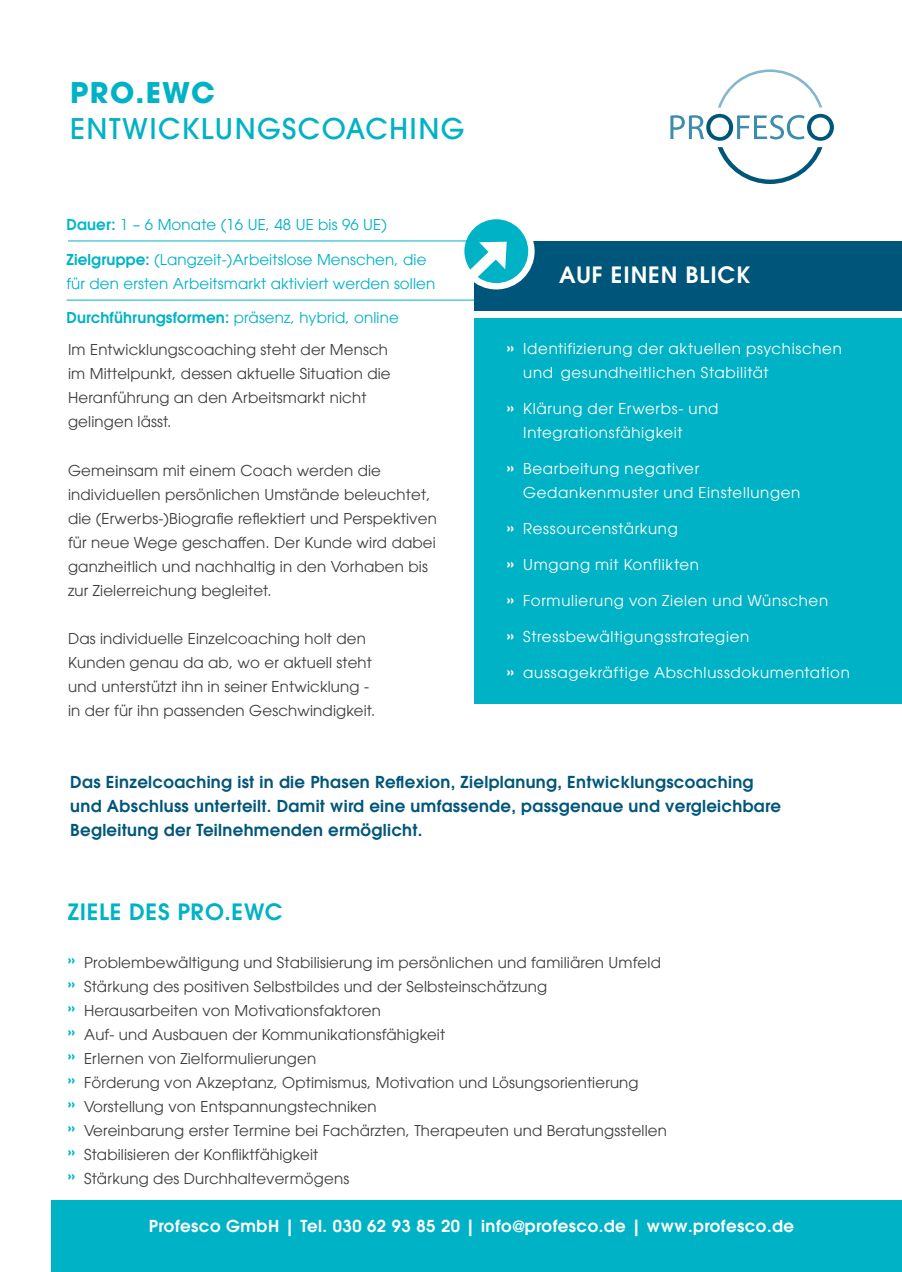
<style>
.page{position:relative;width:902px;height:1272px;background:#fff}
.page>*{position:absolute;margin:0;border:0;box-sizing:border-box;transform-origin:0 0}
.t1{font:500 28.5px "ITC Avant Garde Pro";letter-spacing:.05em;color:#00b2c5}
.t2{font:700 28.5px "ITC Avant Garde Pro";letter-spacing:.05em;color:#00b2c5}
.t3{font:600 22.5px "ITC Avant Garde Pro";letter-spacing:.03em;color:#00b2c5}
.t4{font:600 22.5px "ITC Avant Garde Pro";letter-spacing:.04em;color:#fff}
.t5{font:600 16.5px "ITC Avant Garde Pro";letter-spacing:.02em;color:#00567a}
.t6{font:600 16.5px "ITC Avant Garde Pro";letter-spacing:.03em;color:#fff}
.t7{font:15px/24px "ITC Avant Garde Pro";letter-spacing:.01em;color:#3e3e3f}
.t8{font:15px "ITC Avant Garde Pro";letter-spacing:.045em;color:#fff}
.t9{font:15px "ITC Avant Garde Pro";letter-spacing:.01em;color:#00b2c5}
.s1{font-weight:600;color:#00b8ca}
.s2{font-weight:600}
.s3{font-weight:700;font-size:18px}
.s4{font-weight:700;font-size:18px;color:#00b2c5}
</style>
<div class="page">
<hr style="left:66px;top:300px;width:415px;height:1px;background:#00b2c5">
<div style="left:474px;top:318px;width:427px;height:386px;background:#00b2c5"></div>
<div style="left:51px;top:1200px;width:850px;height:71px;background:#00b2c5"></div>
<div style="left:474px;top:242px;width:427px;height:69px;background:#00567a"></div>
<div style="left:458px;top:213px;width:76px;height:76px;background:#fff;border-radius:50%"></div>
<div style="left:464px;top:219px;width:64px;height:64px;background:#00b2c5;border-radius:50%"></div>
<svg style="left:437px;top:235px;width:75px;height:66px"></svg>
<hr style="left:68px;top:240px;width:406px;height:1px;background:#00b2c5">
<svg style="left:718px;top:69px;width:104px;height:39px"></svg>
<svg style="left:717px;top:147px;width:105px;height:37px"></svg>
<svg style="left:670px;top:114px;width:163px;height:27px"></svg>
<p class="t2" style="left:70px;top:74px;width:146px">PRO.EWC</p>
<p class="t1" style="left:70px;top:111px;width:395px">ENTWICKLUNGSCOACHING</p>
<p class="t9" style="left:66px;top:215px;width:322px"><span class="s1">Dauer:</span> 1 – 6 Monate (16 UE, 48 UE bis 96 UE)</p>
<p class="t9" style="left:66px;top:250px;width:361px"><span class="s2">Zielgruppe:</span> (Langzeit-)Arbeitslose Menschen, die</p>
<p class="t9" style="left:66px;top:274px;width:370px">für den ersten Arbeitsmarkt aktiviert werden sollen</p>
<p class="t9" style="left:66px;top:308px;width:334px"><span class="s2">Durchführungsformen:</span> präsenz, hybrid, online</p>
<p class="t7" style="left:68px;top:338px;width:321px">Im Entwicklungscoaching steht der Mensch</p>
<p class="t7" style="left:68px;top:362px;width:324px">im Mittelpunkt, dessen aktuelle Situation die</p>
<p class="t7" style="left:68px;top:386px;width:300px">Heranführung an den Arbeitsmarkt nicht</p>
<p class="t7" style="left:68px;top:410px;width:105px">gelingen lässt.</p>
<p class="t7" style="left:68px;top:458px;width:314px">Gemeinsam mit einem Coach werden die</p>
<p class="t7" style="left:68px;top:482px;width:370px">individuellen persönlichen Umstände beleuchtet, die (Erwerbs-)Biografie reflektiert und Perspektiven für neue Wege geschaffen. Der Kunde wird dabei ganzheitlich und nachhaltig in den Vorhaben bis zur Zielerreichung begleitet.</p>
<p class="t7" style="left:68px;top:626px;width:299px">Das individuelle Einzelcoaching holt den</p>
<p class="t7" style="left:68px;top:650px;width:305px">Kunden genau da ab, wo er aktuell steht</p>
<p class="t7" style="left:68px;top:674px;width:302px">und unterstützt ihn in seiner Entwicklung -</p>
<p class="t7" style="left:68px;top:698px;width:308px">in der für ihn passenden Geschwindigkeit.</p>
<p class="t4" style="left:559px;top:260px;width:192px">AUF EINEN BLICK</p>
<p class="t8" style="left:506px;top:339px;width:336px"><span class="s3">»</span> Identifizierung der aktuellen psychischen</p>
<p class="t8" style="left:523px;top:363px;width:247px">und gesundheitlichen Stabilität</p>
<p class="t8" style="left:506px;top:399px;width:213px"><span class="s3">»</span> Klärung der Erwerbs- und</p>
<p class="t8" style="left:523px;top:423px;width:161px">Integrationsfähigkeit</p>
<p class="t8" style="left:506px;top:459px;width:194px"><span class="s3">»</span> Bearbeitung negativer</p>
<p class="t8" style="left:523px;top:483px;width:279px">Gedankenmuster und Einstellungen</p>
<p class="t8" style="left:506px;top:519px;width:173px"><span class="s3">»</span> Ressourcenstärkung</p>
<p class="t8" style="left:506px;top:555px;width:194px"><span class="s3">»</span> Umgang mit Konflikten</p>
<p class="t8" style="left:506px;top:591px;width:323px"><span class="s3">»</span> Formulierung von Zielen und Wünschen</p>
<p class="t8" style="left:506px;top:627px;width:244px"><span class="s3">»</span> Stressbewältigungsstrategien</p>
<p class="t8" style="left:506px;top:663px;width:344px"><span class="s3">»</span> aussagekräftige Abschlussdokumentation</p>
<p class="t5" style="left:70px;top:770px;width:684px">Das Einzelcoaching ist in die Phasen Reflexion, Zielplanung, Entwicklungscoaching</p>
<p class="t5" style="left:70px;top:794px;width:712px">und Abschluss unterteilt. Damit wird eine umfassende, passgenaue und vergleichbare</p>
<p class="t5" style="left:70px;top:818px;width:353px">Begleitung der Teilnehmenden ermöglicht.</p>
<p class="t3" style="left:68px;top:896px;width:216px">ZIELE DES PRO.EWC</p>
<p class="t7" style="left:68px;top:950px;width:594px"><span class="s4">»</span> Problembewältigung und Stabilisierung im persönlichen und familiären Umfeld</p>
<p class="t7" style="left:68px;top:974px;width:481px"><span class="s4">»</span> Stärkung des positiven Selbstbildes und der Selbsteinschätzung</p>
<p class="t7" style="left:68px;top:998px;width:314px"><span class="s4">»</span> Herausarbeiten von Motivationsfaktoren</p>
<p class="t7" style="left:68px;top:1022px;width:379px"><span class="s4">»</span> Auf- und Ausbauen der Kommunikationsfähigkeit</p>
<p class="t7" style="left:68px;top:1046px;width:250px"><span class="s4">»</span> Erlernen von Zielformulierungen</p>
<p class="t7" style="left:68px;top:1070px;width:572px"><span class="s4">»</span> Förderung von Akzeptanz, Optimismus, Motivation und Lösungsorientierung <span class="s4">»</span> Vorstellung von Entspannungstechniken</p>
<p class="t7" style="left:68px;top:1118px;width:600px"><span class="s4">»</span> Vereinbarung erster Termine bei Fachärzten, Therapeuten und Beratungsstellen</p>
<p class="t7" style="left:68px;top:1142px;width:252px"><span class="s4">»</span> Stabilisieren der Konfliktfähigkeit</p>
<p class="t7" style="left:68px;top:1166px;width:283px"><span class="s4">»</span> Stärkung des Durchhaltevermögens</p>
<p class="t6" style="left:149px;top:1214px;width:646px">Profesco GmbH | Tel. 030 62 93 85 20 | info@profesco.de | www.profesco.de</p>
</div>
